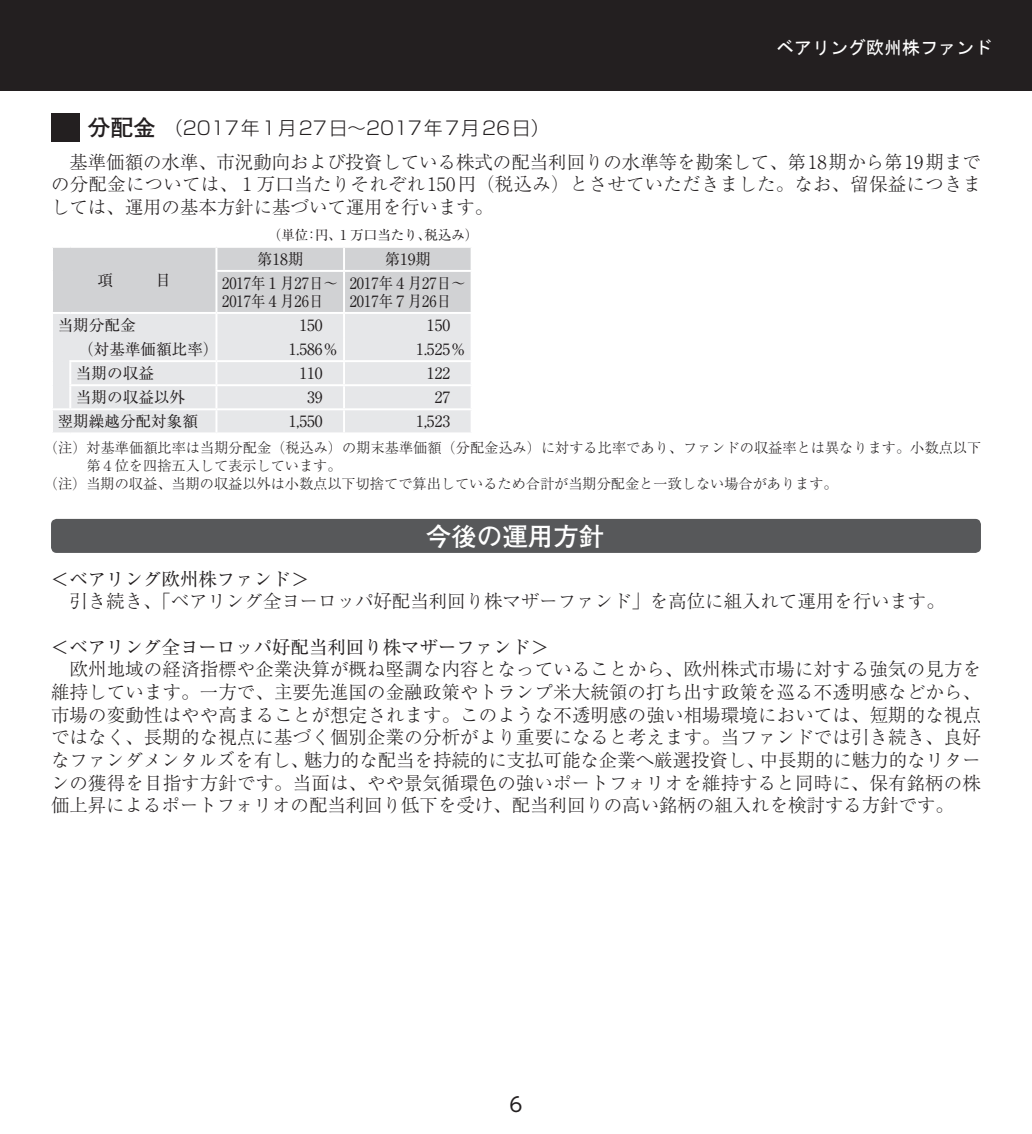
<style>
.page{position:relative;width:1032px;height:1134px;background:#fff}
.page>*{position:absolute;margin:0;border:0;box-sizing:border-box;transform-origin:0 0}
.t1{font:700 25.6px "Futo Go B101 Pr 6 N";color:#fff}
.t2{font:19.8px "UD Shin Go Pro";color:#231f20}
.t3{font:300 18.4px/22.6px "Ryumin Pr 6 N";color:#231f20;text-align:justify}
.t4{font:18.4px "Ryumin Pr 6 N";color:#231f20}
.t5{font:300 18.4px "Shin Go Pr 6 N";letter-spacing:.125em;color:#231f20}
.t6{font:18px "MS Gothic";color:#fff}
.t7{font:15.6px "Ryumin Pr 6 N";color:#231f20}
.t8{font:15.6px/18px "Ryumin Pr 6 N";color:#231f20;scale:.93 1}
.t9{font:300 14.2px "Ryumin Pr 6 N";color:#231f20}
.t10{font:13.4px "Ryumin Pr 6 N";color:#231f20}
.s1{font-family:"Futo Go B101 Pr 6 N";font-weight:700;font-size:22.6px}
</style>
<div class="page">
<div style="left:51px;top:113px;width:28px;height:29px;background:#231f20"></div>
<svg style="left:53px;top:247px;width:418px;height:186px;background:#e0e1e2"></svg>
<hr style="left:70px;top:432px;width:146px;height:2px;background:#fff">
<hr style="left:216px;top:432px;width:128px;height:2px;background:#fff">
<hr style="left:344px;top:432px;width:129px;height:2px;background:#fff">
<div style="left:51px;top:519px;width:930px;height:34px;background:#57585a;border-radius:6px"></div>
<div style="left:0;top:0;width:1032px;height:91px;background:#231f20"></div>
<p class="t6" style="left:776px;top:39px;width:217px">ベアリング欧州株ファンド</p>
<p class="t5" style="left:88px;top:112px;width:463px"><span class="s1">分配金</span>（2017年1月27日～2017年7月26日）</p>
<p class="t3" style="left:51px;top:150px;width:932px;text-indent:18px">基準価額の水準、市況動向および投資している株式の配当利回りの水準等を勘案して、第18期から第19期までの分配金については、1 万口当たりそれぞれ150円（税込み）とさせていただきました。なお、留保益につきましては、運用の基本方針に基づいて運用を行います。</p>
<p class="t10" style="left:268px;top:224px;width:212px">（単位：円、1 万口当たり、税込み）</p>
<p class="t7" style="left:97px;top:268px;width:17px">項</p>
<p class="t7" style="left:155px;top:268px;width:17px">目</p>
<p class="t7" style="left:257px;top:247px;width:48px">第18期</p>
<p class="t7" style="left:384px;top:247px;width:48px">第19期</p>
<p class="t8" style="left:222px;top:273px;width:126px">2017年1月27日～<br>2017年4月26日</p>
<p class="t8" style="left:350px;top:273px;width:126px">2017年4月27日～<br>2017年7月26日</p>
<p class="t7" style="left:58px;top:313px;width:79px">当期分配金</p>
<p class="t7" style="left:299px;top:313px;width:25px">150</p>
<p class="t7" style="left:427px;top:313px;width:25px">150</p>
<p class="t7" style="left:78px;top:337px;width:142px">（対基準価額比率）</p>
<p class="t7" style="left:289px;top:337px;width:51px">1.586％</p>
<p class="t7" style="left:416px;top:337px;width:51px">1.525％</p>
<p class="t7" style="left:76px;top:361px;width:79px">当期の収益</p>
<p class="t7" style="left:299px;top:361px;width:25px">110</p>
<p class="t7" style="left:427px;top:361px;width:25px">122</p>
<p class="t7" style="left:76px;top:385px;width:111px">当期の収益以外</p>
<p class="t7" style="left:307px;top:385px;width:17px">39</p>
<p class="t7" style="left:435px;top:385px;width:17px">27</p>
<p class="t7" style="left:58px;top:409px;width:142px">翌期繰越分配対象額</p>
<p class="t7" style="left:289px;top:409px;width:36px">1,550</p>
<p class="t7" style="left:416px;top:409px;width:36px">1,523</p>
<p class="t9" style="left:44px;top:436px;width:939px">（注）対基準価額比率は当期分配金（税込み）の期末基準価額（分配金込み）に対する比率であり、ファンドの収益率とは異なります。小数点以下</p>
<p class="t9" style="left:86px;top:454px;width:257px">第4位を四捨五入して表示しています。</p>
<p class="t9" style="left:44px;top:472px;width:795px">（注）当期の収益、当期の収益以外は小数点以下切捨てで算出しているため合計が当期分配金と一致しない場合があります。</p>
<h1 class="t1" style="left:426px;top:515px;width:180px">今後の運用方針</h1>
<p class="t4" style="left:51px;top:564px;width:259px">＜ベアリング欧州株ファンド＞</p>
<p class="t3" style="left:69px;top:589px;width:877px">引き続き、「ベアリング全ヨーロッパ好配当利回り株マザーファンド」を高位に組入れて運用を行います。</p>
<p class="t4" style="left:51px;top:632px;width:499px">＜ベアリング全ヨーロッパ好配当利回り株マザーファンド＞</p>
<p class="t3" style="left:51px;top:657px;width:931px;text-indent:18px">欧州地域の経済指標や企業決算が概ね堅調な内容となっていることから、欧州株式市場に対する強気の見方を維持しています。一方で、主要先進国の金融政策やトランプ米大統領の打ち出す政策を巡る不透明感などから、市場の変動性はやや高まることが想定されます。このような不透明感の強い相場環境においては、短期的な視点ではなく、長期的な視点に基づく個別企業の分析がより重要になると考えます。当ファンドでは引き続き、良好なファンダメンタルズを有し、魅力的な配当を持続的に支払可能な企業へ厳選投資し、中長期的に魅力的なリターンの獲得を目指す方針です。当面は、やや景気循環色の強いポートフォリオを維持すると同時に、保有銘柄の株価上昇によるポートフォリオの配当利回り低下を受け、配当利回りの高い銘柄の組入れを検討する方針です。</p>
<p class="t2" style="left:509px;top:1088px;width:15px">6</p>
</div>
